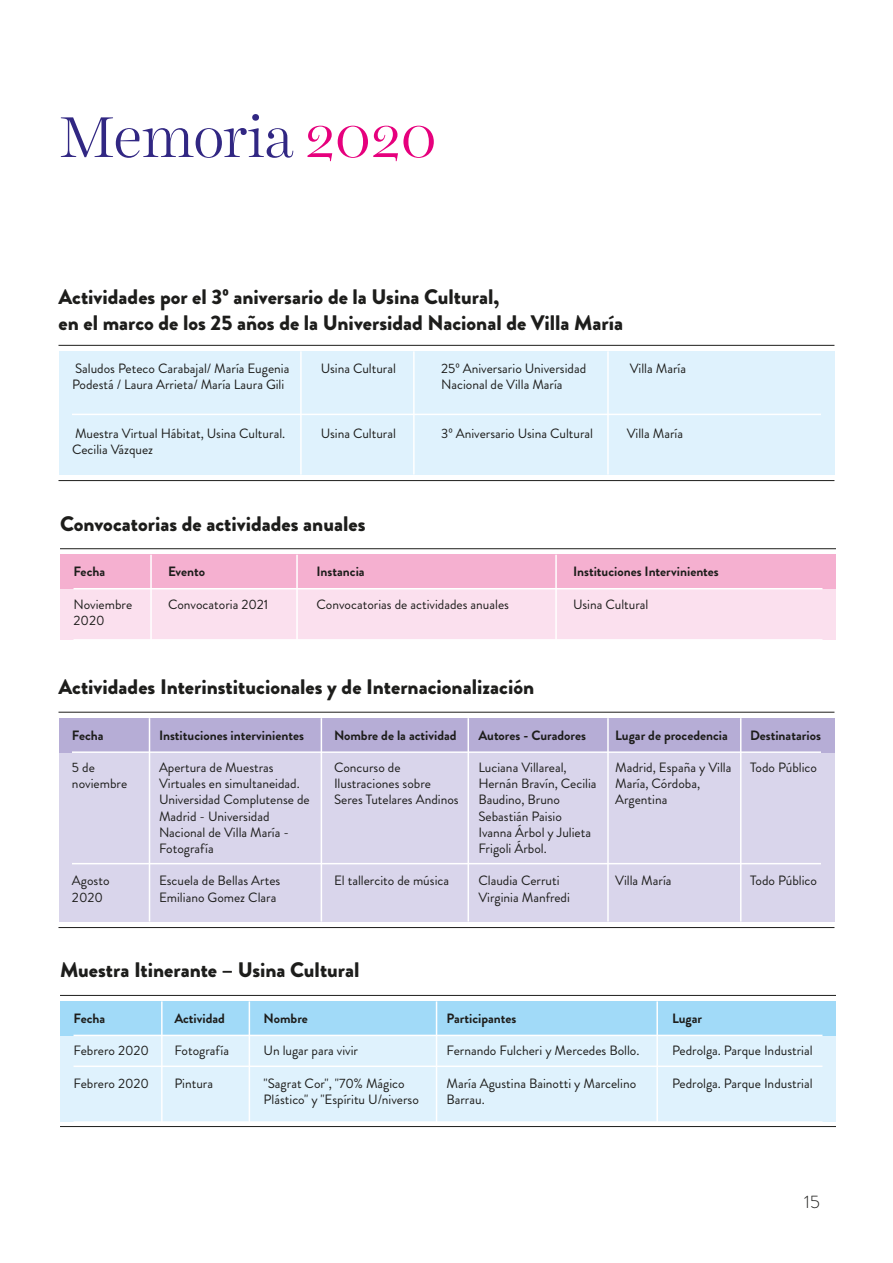
<style>
.page{position:relative;width:893px;height:1263px;background:#fff}
.page>*{position:absolute;margin:0;border:0;box-sizing:border-box;transform-origin:0 0}
.t1{font:300 58.35px "Harriet Display";color:#312783}
.t2{font:900 21px/25.8px "Brandon Grotesque";color:#1d1d1b}
.t3{font:300 18px "Brandon Grotesque";color:#1d1d1b}
.t4{font:13.5px/16.2px "Brandon Grotesque";color:#1d1d1b}
.t5{font:700 13.5px "Brandon Grotesque";color:#1d1d1b}
.s1{color:#e6007d}
</style>
<div class="page">
<div style="left:58px;top:351px;width:776px;height:124px;background:#dff2fd"></div>
<hr style="left:58px;top:345px;width:776px;height:1px;background:#1d1d1b">
<hr style="left:58px;top:480px;width:776px;height:1px;background:#1d1d1b">
<hr style="left:72px;top:414px;width:749px;height:1px;background:#fff">
<hr style="left:300px;top:351px;width:2px;height:124px;background:#fff">
<hr style="left:413px;top:351px;width:2px;height:124px;background:#fff">
<hr style="left:607px;top:351px;width:2px;height:124px;background:#fff">
<div style="left:60px;top:555px;width:776px;height:85px;background:#fbe0ee"></div>
<div style="left:60px;top:555px;width:776px;height:34px;background:#f5b0d0"></div>
<hr style="left:60px;top:548px;width:776px;height:1px;background:#1d1d1b">
<hr style="left:74px;top:588px;width:748px;height:1px;background:#fff">
<hr style="left:74px;top:639px;width:748px;height:2px;background:#fff">
<hr style="left:150px;top:555px;width:2px;height:85px;background:#fff">
<hr style="left:296px;top:555px;width:2px;height:85px;background:#fff">
<hr style="left:555px;top:555px;width:2px;height:85px;background:#fff">
<div style="left:60px;top:1001px;width:776px;height:121px;background:#dff2fd"></div>
<div style="left:60px;top:1001px;width:776px;height:34px;background:#a1daf8"></div>
<hr style="left:60px;top:995px;width:776px;height:1px;background:#1d1d1b">
<hr style="left:60px;top:1126px;width:776px;height:1px;background:#1d1d1b">
<hr style="left:74px;top:1035px;width:748px;height:1px;background:#fff">
<hr style="left:74px;top:1065px;width:748px;height:2px;background:#fff">
<hr style="left:74px;top:1121px;width:748px;height:2px;background:#fff">
<hr style="left:161px;top:1001px;width:2px;height:121px;background:#fff">
<hr style="left:436px;top:1001px;width:1px;height:121px;background:#fff">
<hr style="left:249px;top:1001px;width:1px;height:121px;background:#fff">
<hr style="left:656px;top:1001px;width:2px;height:121px;background:#fff">
<div style="left:58px;top:718px;width:776px;height:203px;background:#d9d5eb"></div>
<div style="left:58px;top:718px;width:776px;height:34px;background:#b6add6"></div>
<hr style="left:58px;top:712px;width:776px;height:1px;background:#1d1d1b">
<hr style="left:58px;top:927px;width:776px;height:1px;background:#1d1d1b">
<hr style="left:72px;top:863px;width:749px;height:1px;background:#fff">
<hr style="left:72px;top:751px;width:749px;height:2px;background:#fff">
<hr style="left:149px;top:718px;width:1px;height:203px;background:#fff">
<hr style="left:321px;top:718px;width:1px;height:203px;background:#fff">
<hr style="left:467px;top:718px;width:2px;height:203px;background:#fff">
<hr style="left:607px;top:718px;width:2px;height:203px;background:#fff">
<hr style="left:740px;top:718px;width:1px;height:203px;background:#fff">
<h1 class="t1" style="left:60px;top:96px;width:378px">Memoria <span class="s1">2020</span></h1>
<h2 class="t2" style="left:58px;top:284px;width:566px">Actividades por el 3º aniversario de la Usina Cultural,<br>en el marco de los 25 años de la Universidad Nacional de Villa María</h2>
<p class="t4" style="left:72px;top:360px;width:219px">Saludos Peteco Carabajal/ María Eugenia<br>Podestá / Laura Arrieta/ María Laura Gili</p>
<p class="t4" style="left:72px;top:425px;width:215px">Muestra Virtual Hábitat, Usina Cultural.<br>Cecilia Vázquez</p>
<p class="t4" style="left:321px;top:360px;width:77px">Usina Cultural</p>
<p class="t4" style="left:441px;top:360px;width:147px">25º Aniversario Universidad<br>Nacional de Villa María</p>
<p class="t4" style="left:441px;top:425px;width:153px">3º Aniversario Usina Cultural</p>
<p class="t4" style="left:630px;top:360px;width:58px">Villa María</p>
<p class="t4" style="left:321px;top:425px;width:77px">Usina Cultural</p>
<p class="t4" style="left:627px;top:425px;width:58px">Villa María</p>
<h2 class="t2" style="left:60px;top:511px;width:307px">Convocatorias de actividades anuales</h2>
<p class="t5" style="left:317px;top:562px;width:50px">Instancia</p>
<p class="t4" style="left:317px;top:596px;width:194px">Convocatorias de actividades anuales</p>
<p class="t5" style="left:74px;top:562px;width:33px">Fecha</p>
<p class="t4" style="left:74px;top:596px;width:60px">Noviembre<br>2020</p>
<p class="t5" style="left:168px;top:562px;width:39px">Evento</p>
<p class="t4" style="left:168px;top:596px;width:102px">Convocatoria 2021</p>
<p class="t5" style="left:573px;top:562px;width:147px">Instituciones Intervinientes</p>
<p class="t4" style="left:573px;top:596px;width:77px">Usina Cultural</p>
<h2 class="t2" style="left:58px;top:674px;width:477px">Actividades Interinstitucionales y de Internacionalización</h2>
<p class="t5" style="left:159px;top:725px;width:147px">Instituciones intervinientes</p>
<p class="t4" style="left:159px;top:759px;width:152px">Apertura de Muestras<br>Virtuales en simultaneidad.<br>Universidad Complutense de<br>Madrid - Universidad<br>Nacional de Villa María -<br>Fotografía</p>
<p class="t4" style="left:159px;top:873px;width:123px">Escuela de Bellas Artes<br>Emiliano Gomez Clara</p>
<p class="t5" style="left:334px;top:725px;width:124px">Nombre de la actividad</p>
<p class="t4" style="left:334px;top:759px;width:126px">Concurso de<br>Ilustraciones sobre<br>Seres Tutelares Andinos</p>
<p class="t5" style="left:478px;top:725px;width:109px">Autores - Curadores</p>
<p class="t4" style="left:478px;top:759px;width:120px">Luciana Villareal,<br>Hernán Bravín, Cecilia<br>Baudino, Bruno<br>Sebastián Paisio<br>Ivanna Árbol y Julieta<br>Frigoli Árbol.</p>
<p class="t4" style="left:478px;top:873px;width:93px">Claudia Cerruti<br>Virginia Manfredi</p>
<p class="t5" style="left:72px;top:725px;width:33px">Fecha</p>
<p class="t4" style="left:72px;top:759px;width:57px">5 de noviembre</p>
<p class="t4" style="left:72px;top:873px;width:39px">Agosto<br>2020</p>
<p class="t4" style="left:334px;top:873px;width:117px">El tallercito de música</p>
<p class="t5" style="left:615px;top:725px;width:114px">Lugar de procedencia</p>
<p class="t4" style="left:615px;top:759px;width:118px">Madrid, España y Villa<br>María, Córdoba,<br>Argentina</p>
<p class="t4" style="left:615px;top:873px;width:58px">Villa María</p>
<p class="t5" style="left:750px;top:725px;width:72px">Destinatarios</p>
<p class="t4" style="left:750px;top:759px;width:69px">Todo Público</p>
<p class="t4" style="left:750px;top:873px;width:69px">Todo Público</p>
<h2 class="t2" style="left:60px;top:957px;width:301px">Muestra Itinerante – Usina Cultural</h2>
<p class="t5" style="left:264px;top:1009px;width:46px">Nombre</p>
<p class="t4" style="left:264px;top:1043px;width:96px">Un lugar para vivir</p>
<p class="t4" style="left:264px;top:1075px;width:157px">"Sagrat Cor", "70% Mágico<br>Plástico" y "Espíritu U/niverso</p>
<p class="t5" style="left:174px;top:1009px;width:52px">Actividad</p>
<p class="t4" style="left:174px;top:1043px;width:56px">Fotografía</p>
<p class="t4" style="left:174px;top:1075px;width:40px">Pintura</p>
<p class="t5" style="left:74px;top:1009px;width:33px">Fecha</p>
<p class="t4" style="left:74px;top:1043px;width:77px">Febrero 2020</p>
<p class="t4" style="left:74px;top:1075px;width:77px">Febrero 2020</p>
<p class="t5" style="left:446px;top:1009px;width:71px">Participantes</p>
<p class="t4" style="left:446px;top:1043px;width:195px">Fernando Fulcheri y Mercedes Bollo.</p>
<p class="t4" style="left:446px;top:1075px;width:191px">María Agustina Bainotti y Marcelino<br>Barrau.</p>
<p class="t5" style="left:672px;top:1009px;width:32px">Lugar</p>
<p class="t4" style="left:672px;top:1043px;width:142px">Pedrolga. Parque Industrial</p>
<p class="t4" style="left:672px;top:1075px;width:142px">Pedrolga. Parque Industrial</p>
<h3 class="t3" style="left:804px;top:1189px;width:17px">15</h3>
</div>
